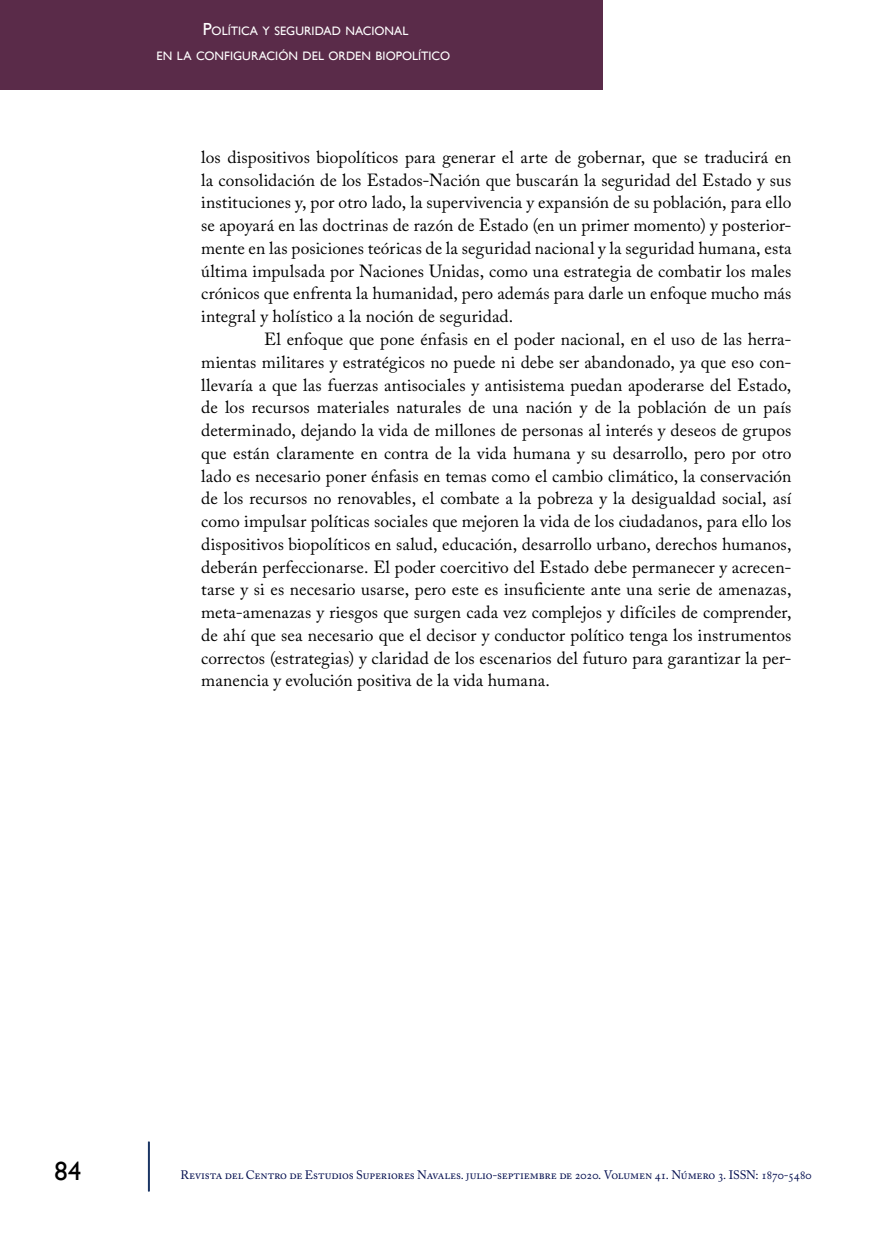
<style>
.page{position:relative;width:893px;height:1241px;background:#fff}
.page>*{position:absolute;margin:0;border:0;box-sizing:border-box;transform-origin:0 0}
.t1{font:26.25px "Gill Sans";color:#000}
.t2{font:17.5px/22.8px "Adobe Caslon Pro";letter-spacing:.005em;color:#000;text-align:justify}
.t3{font:12.25px "Adobe Caslon Pro";letter-spacing:-.015em;color:#030e4f}
.t4{font:12.25px/24.5px "Gill Sans";color:#fff;text-align:center}
.s1{font-size:17.5px}
</style>
<div class="page">
<hr style="left:148px;top:1141px;width:2px;height:50px;background:#1a3563">
<div style="left:0;top:0;width:603px;height:89px;background:#5a2b49"></div>
<p class="t4" style="left:157px;top:19px;width:295px"><span class="s1">P</span>OLÍTICA Y SEGURIDAD NACIONAL<br>EN LA CONFIGURACIÓN DEL ORDEN BIOPOLÍTICO</p>
<p class="t2" style="left:201px;top:145px;width:592px">los dispositivos biopolíticos para generar el arte de gobernar, que se traducirá en la consolidación de los Estados-Nación que buscarán la seguridad del Estado y sus instituciones y, por otro lado, la supervivencia y expansión de su población, para ello se apoyará en las doctrinas de razón de Estado (en un primer momento) y posterior&shy;mente en las posiciones teóricas de la seguridad nacional y la seguridad humana, esta última impulsada por Naciones Unidas, como una estrategia de combatir los males crónicos que enfrenta la humanidad, pero además para darle un enfoque mucho más integral y holístico a la noción de seguridad.</p>
<p class="t2" style="left:201px;top:327px;width:592px;text-indent:63px">El enfoque que pone énfasis en el poder nacional, en el uso de las herra&shy;mientas militares y estratégicos no puede ni debe ser abandonado, ya que eso con&shy;llevaría a que las fuerzas antisociales y antisistema puedan apoderarse del Estado, de los recursos materiales naturales de una nación y de la población de un país determinado, dejando la vida de millones de personas al interés y deseos de grupos que están claramente en contra de la vida humana y su desarrollo, pero por otro lado es necesario poner énfasis en temas como el cambio climático, la conservación de los recursos no renovables, el combate a la pobreza y la desigualdad social, así como impulsar políticas sociales que mejoren la vida de los ciudadanos, para ello los dispositivos biopolíticos en salud, educación, desarrollo urbano, derechos humanos, deberán perfeccionarse. El poder coercitivo del Estado debe permanecer y acrecen&shy;tarse y si es necesario usarse, pero este es insuficiente ante una serie de amenazas, meta-amenazas y riesgos que surgen cada vez complejos y difíciles de comprender, de ahí que sea necesario que el decisor y conductor político tenga los instrumentos correctos (estrategias) y claridad de los escenarios del futuro para garantizar la per&shy;manencia y evolución positiva de la vida humana.</p>
<h1 class="t1" style="left:54px;top:1155px;width:28px">84<sup>84</sup></h1>
<p class="t3" style="left:180px;top:1167px;width:633px">Revista del Centro de Estudios Superiores Navales. julio-septiembre de 2020. Volumen 41. Número 3. ISSN: 1870-5480</p>
</div>
